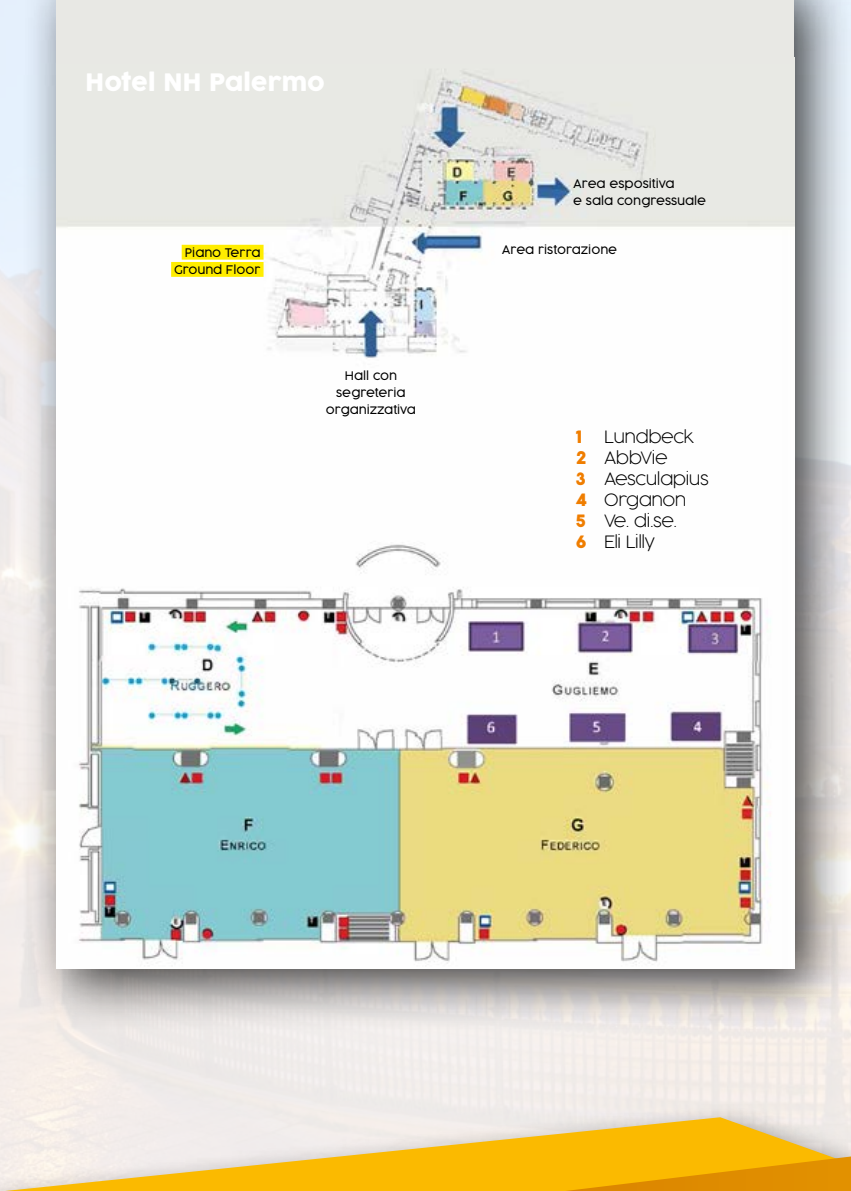
<style>
.page{position:relative;width:851px;height:1191px;background:#fff}
.page>*{position:absolute;margin:0;border:0;box-sizing:border-box;transform-origin:0 0}
.t1{font:24px "Cocogoose Pro";color:#fff}
.t2{font:200 17px/21px "Cocogoose Pro";letter-spacing:-.03em;color:#000}
.t3{font:17px "Cocogoose Pro";color:#ef7d00}
.t4{font:300 11.8px/17.2px "Cocogoose Pro";color:#000;text-align:center}
.s1{font-weight:400;color:#ef7d00}
</style>
<div class="page">
<div style="left:0;top:0;width:850px;height:1191px;background:#f2ecea"></div>
<svg style="left:29px;top:1117px;width:750px;height:6px"></svg>
<hr style="left:850px;top:1101px;width:1px;height:90px;background:#f1ebe7">
<svg style="left:0;top:1123px;width:851px;height:68px"></svg>
<div style="left:0;top:0;width:850px;height:1033px;background:#000;opacity:.75"></div>
<img style="left:57px;top:64px;width:737px;height:904px">
<div style="left:182px;top:245px;width:81px;height:15px;background:#ffed00"></div>
<div style="left:171px;top:262px;width:92px;height:15px;background:#ffed00"></div>
<div style="left:57px;top:0;width:737px;height:64px;background:#e8e8e4"></div>
<h1 class="t1" style="left:85px;top:66px;width:241px">Hotel NH Palermo</h1>
<p class="t4" style="left:573px;top:175px;width:134px;text-align:left">Area espositiva<br>e sala congressuale</p>
<p class="t4" style="left:185px;top:243px;width:77px">Piano Terra</p>
<p class="t4" style="left:502px;top:240px;width:117px">Area ristorazione</p>
<p class="t4" style="left:174px;top:260px;width:88px">Ground Floor</p>
<p class="t4" style="left:326px;top:366px;width:92px">Hall con segreteria organizzativa</p>
<h2 class="t2" style="left:575px;top:426px;width:134px;text-indent:28px">Lundbeck<br><span class="s1">2</span> AbbVie<br><span class="s1">3</span> Aesculapius<br><span class="s1">4</span> Organon<br><span class="s1">5</span> Ve. di.se.<br><span class="s1">6</span> Eli Lilly</h2>
<h2 class="t3" style="left:575px;top:425px;width:8px">1</h2>
</div>
